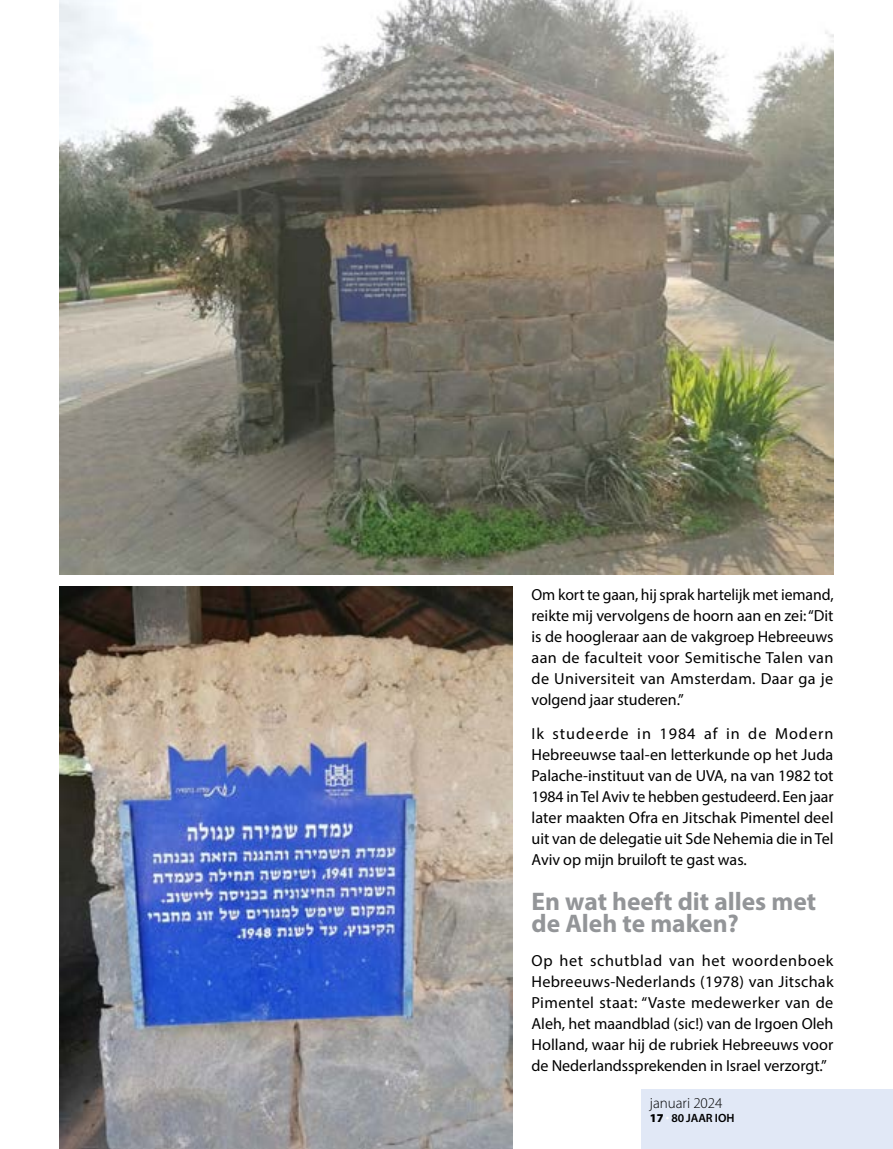
<style>
.page{position:relative;width:893px;height:1149px;background:#fff}
.page>*{position:absolute;margin:0;border:0;box-sizing:border-box;transform-origin:0 0}
.t1{font:700 25.5px/22.5px "Myriad Pro";color:#939598}
.t2{font:16.05px/21px "Myriad Pro";color:#000;text-align:justify}
.t3{font:300 15px "Myriad Pro";color:#000}
.t4{font:600 12px "Myriad Pro";color:#000}
.s1{font-weight:900}
.s2{font-weight:900;color:#fff}
</style>
<div class="page">
<img style="left:60px;top:0;width:773px;height:574px">
<img style="left:60px;top:586px;width:453px;height:562px">
<div style="left:641px;top:1089px;width:252px;height:59px;background:#e1e8f6"></div>
<p class="t2" style="left:531px;top:584px;width:304px">Om kort te gaan, hij sprak hartelijk met iemand, reikte mij vervolgens de hoorn aan en zei: “Dit is de hoogleraar aan de vakgroep Hebreeuws aan de faculteit voor Semitische Talen van de Universiteit van Amsterdam. Daar ga je volgend jaar studeren.”</p>
<p class="t2" style="left:531px;top:722px;width:304px">Ik studeerde in 1984 af in de Modern Hebreeuwse taal-en letterkunde op het Juda Palache-instituut van de UVA, na van 1982 tot 1984 in Tel Aviv te hebben gestudeerd. Een jaar later maakten Ofra en Jitschak Pimentel deel uit van de delegatie uit Sde Nehemia die in Tel Aviv op mijn bruiloft te gast was.</p>
<h1 class="t1" style="left:531px;top:888px;width:286px">En wat heeft dit alles met de Aleh te maken?</h1>
<p class="t2" style="left:531px;top:949px;width:304px">Op het schutblad van het woordenboek Hebreeuws-Nederlands (1978) van Jitschak Pimentel staat: “Vaste medewerker van de Aleh, het maandblad (sic!) van de Irgoen Oleh Holland, waar hij de rubriek Hebreeuws voor de Nederlandssprekenden in Israel verzorgt.”</p>
<p class="t3" style="left:650px;top:1093px;width:74px">januari 2024</p>
<p class="t4" style="left:650px;top:1109px;width:86px"><span class="s1">17</span> <span class="s2">·</span> 80 JAAR IOH</p>
</div>
